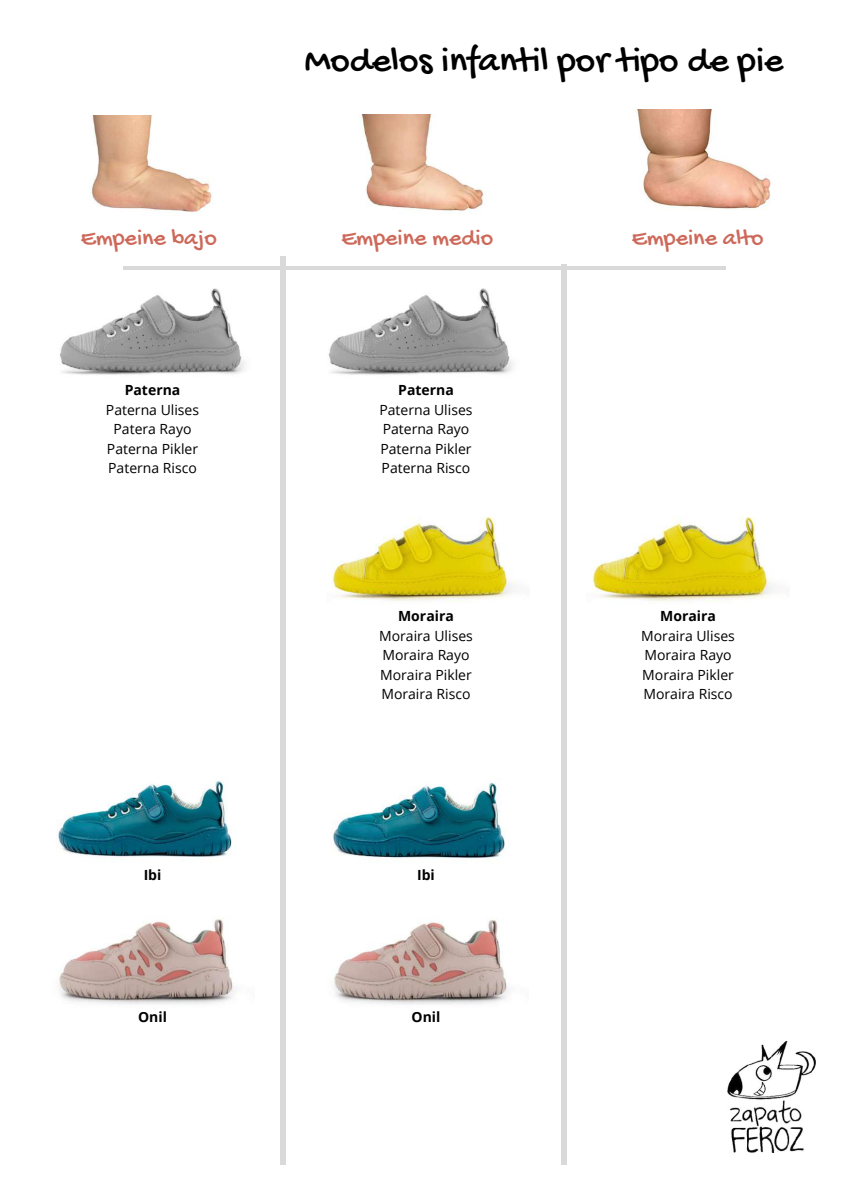
<style>
.page{position:relative;width:842px;height:1191px;background:#fff}
.page>*{position:absolute;margin:0;border:0;box-sizing:border-box;transform-origin:0 0}
.t1{font:37.4px "Gochi Hand";color:#000}
.t2{font:24px "Gochi Hand";color:#cd695a}
.t3{font:14px/19.5px "Open Sans";color:#000}
.t4{font:700 14px "Open Sans";color:#000}
</style>
<div class="page">
<div style="left:280px;top:257px;width:6px;height:742px;background:#d9d9d9"></div>
<div style="left:561px;top:264px;width:5px;height:743px;background:#d9d9d9"></div>
<img style="left:635px;top:110px;width:136px;height:100px">
<img style="left:90px;top:115px;width:122px;height:97px">
<img style="left:361px;top:114px;width:123px;height:97px">
<hr style="left:124px;top:266px;width:602px;height:4px;background:#d9d9d9">
<div style="left:281px;top:421px;width:5px;height:743px;background:#d9d9d9"></div>
<div style="left:561px;top:421px;width:5px;height:743px;background:#d9d9d9"></div>
<img style="left:727px;top:1041px;width:89px;height:111px">
<img style="left:328px;top:288px;width:185px;height:87px">
<img style="left:60px;top:288px;width:185px;height:87px">
<img style="left:331px;top:517px;width:183px;height:85px">
<img style="left:591px;top:517px;width:183px;height:85px">
<img style="left:58px;top:781px;width:174px;height:81px">
<img style="left:333px;top:782px;width:172px;height:81px">
<img style="left:334px;top:919px;width:175px;height:85px">
<img style="left:58px;top:919px;width:177px;height:85px">
<h1 class="t1" style="left:304px;top:41px;width:480px">Modelos infantil por tipo de pie</h1>
<h2 class="t2" style="left:81px;top:225px;width:138px">Empeine bajo</h2>
<h2 class="t2" style="left:341px;top:225px;width:153px">Empeine medio</h2>
<h2 class="t2" style="left:632px;top:225px;width:133px">Empeine alto</h2>
<p class="t4" style="left:125px;top:380px;width:57px">Paterna</p>
<p class="t3" style="left:106px;top:399px;width:95px;text-align:center">Paterna Ulises<br>Patera Rayo<br>Paterna Pikler<br>Paterna Risco</p>
<p class="t4" style="left:398px;top:380px;width:57px">Paterna</p>
<p class="t3" style="left:379px;top:399px;width:95px">Paterna Ulises<br>Paterna Rayo<br>Paterna Pikler<br>Paterna Risco</p>
<p class="t4" style="left:398px;top:606px;width:57px">Moraira</p>
<p class="t3" style="left:379px;top:625px;width:95px">Moraira Ulises<br>Moraira Rayo<br>Moraira Pikler<br>Moraira Risco</p>
<p class="t4" style="left:660px;top:606px;width:57px">Moraira</p>
<p class="t3" style="left:641px;top:625px;width:95px">Moraira Ulises<br>Moraira Rayo<br>Moraira Pikler<br>Moraira Risco</p>
<p class="t4" style="left:144px;top:865px;width:19px">Ibi</p>
<p class="t4" style="left:417px;top:865px;width:19px">Ibi</p>
<p class="t4" style="left:138px;top:1006px;width:30px">Onil</p>
<p class="t4" style="left:412px;top:1006px;width:30px">Onil</p>
</div>
